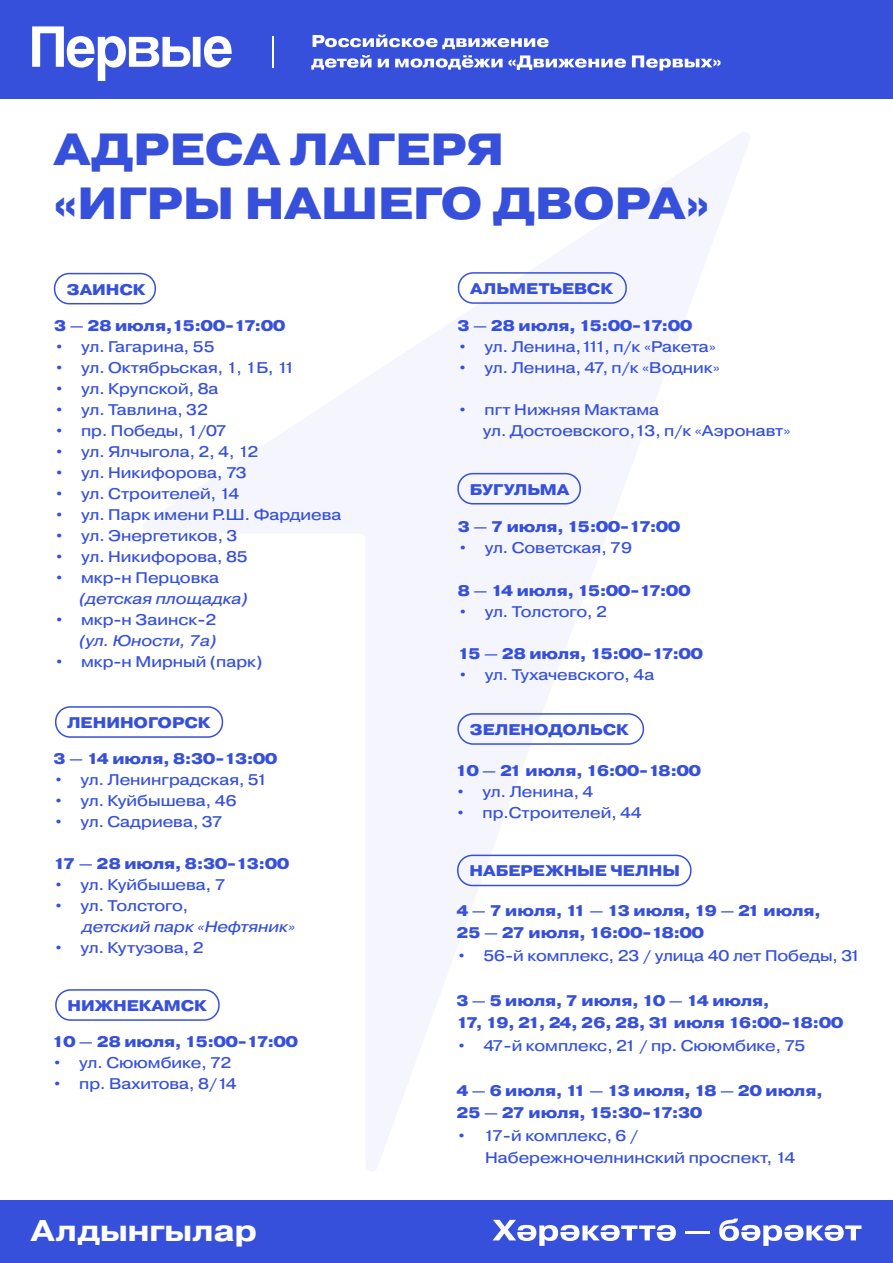
<style>
.page{position:relative;width:893px;height:1263px;background:#fff}
.page>*{position:absolute;margin:0;border:0;box-sizing:border-box;transform-origin:0 0}
.t1{font:800 45px/54px "Pragmatica Extended";color:#3650db}
.t2{font:700 30px "Pragmatica Extended";color:#fff}
.t3{font:15.45px/22.5px "Pragmatica Extended";color:#3650db}
.t4{font:800 15.45px/22.5px "Pragmatica Extended";color:#3650db}
.t5{font:italic 15.45px "Pragmatica Extended";color:#3650db}
.t6{font:15.45px "Pragmatica Extended";letter-spacing:-.02em;color:#3650db}
</style>
<div class="page">
<div style="left:0;top:0;width:893px;height:99px;background:#3650db"></div>
<div style="left:0;top:1200px;width:893px;height:63px;background:#3650db"></div>
<svg style="left:32px;top:26px;width:200px;height:55px"></svg>
<hr style="left:273px;top:36px;width:1px;height:32px;background:#fff">
<svg style="left:313px;top:35px;width:236px;height:14px"></svg>
<svg style="left:311px;top:55px;width:61px;height:15px"></svg>
<svg style="left:378px;top:59px;width:11px;height:8px"></svg>
<svg style="left:395px;top:55px;width:231px;height:15px"></svg>
<svg style="left:632px;top:55px;width:88px;height:16px"></svg>
<div style="left:54px;top:273px;width:102px;height:31px;border:2px solid #3650db;border-radius:15px"></div>
<div style="left:55px;top:706px;width:168px;height:32px;border:2px solid #3650db;border-radius:15px"></div>
<div style="left:457px;top:855px;width:235px;height:31px;border:2px solid #3650db;border-radius:15px"></div>
<div style="left:55px;top:989px;width:165px;height:32px;border:2px solid #3650db;border-radius:15px"></div>
<div style="left:458px;top:272px;width:169px;height:32px;border:2px solid #3650db;border-radius:15px"></div>
<div style="left:457px;top:473px;width:124px;height:31px;border:2px solid #3650db;border-radius:15px"></div>
<div style="left:457px;top:713px;width:187px;height:32px;border:2px solid #3650db;border-radius:15px"></div>
<svg style="left:492px;top:1220px;width:184px;height:26px"></svg>
<hr style="left:685px;top:1231px;width:25px;height:2px;background:#fff">
<svg style="left:719px;top:1218px;width:142px;height:28px"></svg>
<h1 class="t1" style="left:54px;top:123px;width:657px">АДРЕСА ЛАГЕРЯ<br>«ИГРЫ НАШЕГО ДВОРА»</h1>
<p class="t4" style="left:67px;top:278px;width:80px">ЗАИНСК</p>
<p class="t4" style="left:54px;top:314px;width:233px">3 — 28 июля,15:00-17:00</p>
<p class="t3" style="left:54px;top:335px;width:162px">• ул. Гагарина, 55</p>
<p class="t3" style="left:54px;top:356px;width:242px">• ул. Октябрьская, 1, 1Б, 11</p>
<p class="t3" style="left:54px;top:377px;width:166px">• ул. Крупской, 8а</p>
<p class="t3" style="left:54px;top:398px;width:155px">• ул. Тавлина, 32</p>
<p class="t3" style="left:54px;top:419px;width:174px">• пр. Победы, 1/07</p>
<p class="t3" style="left:54px;top:440px;width:206px">• ул. Ялчыгола, 2, 4, 12</p>
<p class="t3" style="left:54px;top:461px;width:194px">• ул. Никифорова, 73</p>
<p class="t3" style="left:54px;top:482px;width:187px">• ул. Строителей, 14</p>
<p class="t3" style="left:54px;top:503px;width:289px">• ул. Парк имени Р.Ш. Фардиева</p>
<p class="t3" style="left:54px;top:524px;width:185px">• ул. Энергетиков, 3</p>
<p class="t3" style="left:54px;top:545px;width:195px">• ул. Никифорова, 85</p>
<p class="t3" style="left:54px;top:566px;width:167px">• мкр-н Перцовка</p>
<p class="t5" style="left:79px;top:589px;width:170px">(детская площадка)</p>
<p class="t3" style="left:54px;top:608px;width:164px">• мкр-н Заинск-2</p>
<p class="t5" style="left:79px;top:631px;width:139px">(ул. Юности, 7а)</p>
<p class="t3" style="left:54px;top:650px;width:210px">• мкр-н Мирный (парк)</p>
<p class="t4" style="left:67px;top:711px;width:145px">ЛЕНИНОГОРСК</p>
<p class="t4" style="left:53px;top:748px;width:225px">3 — 14 июля, 8:30-13:00</p>
<p class="t3" style="left:53px;top:768px;width:216px">• ул. Ленинградская, 51</p>
<p class="t3" style="left:53px;top:789px;width:185px">• ул. Куйбышева, 46</p>
<p class="t3" style="left:53px;top:810px;width:171px">• ул. Садриева, 37</p>
<p class="t4" style="left:53px;top:853px;width:237px">17 — 28 июля, 8:30-13:00</p>
<p class="t3" style="left:53px;top:874px;width:174px">• ул. Куйбышева, 7</p>
<p class="t6" style="left:53px;top:896px;width:136px">• ул. Толстого,</p>
<p class="t5" style="left:82px;top:917px;width:215px">детский парк «Нефтяник»</p>
<p class="t3" style="left:53px;top:937px;width:152px">• ул. Кутузова, 2</p>
<p class="t4" style="left:68px;top:994px;width:141px">НИЖНЕКАМСК</p>
<p class="t4" style="left:52px;top:1030px;width:247px">10 — 28 июля, 15:00-17:00</p>
<p class="t3" style="left:52px;top:1051px;width:180px">• ул. Сююмбике, 72</p>
<p class="t3" style="left:52px;top:1072px;width:186px">• пр. Вахитова, 8/14</p>
<h2 class="t2" style="left:31px;top:1210px;width:228px">Алдынгылар</h2>
<p class="t4" style="left:470px;top:277px;width:144px">АЛЬМЕТЬЕВСК</p>
<p class="t4" style="left:458px;top:315px;width:236px">3 — 28 июля, 15:00-17:00</p>
<p class="t3" style="left:458px;top:336px;width:260px">• ул. Ленина,111, п/к «Ракета»</p>
<p class="t3" style="left:458px;top:357px;width:264px">• ул. Ленина, 47, п/к «Водник»</p>
<p class="t3" style="left:483px;top:400px;width:309px;line-height:21px;text-indent:-25px">• пгт Нижняя Мактама<br>ул. Достоевского,13, п/к «Аэронавт»</p>
<p class="t4" style="left:470px;top:478px;width:101px">БУГУЛЬМА</p>
<p class="t4" style="left:458px;top:516px;width:224px">3 — 7 июля, 15:00-17:00</p>
<p class="t3" style="left:458px;top:537px;width:176px">• ул. Советская, 79</p>
<p class="t4" style="left:458px;top:579px;width:234px">8 — 14 июля, 15:00-17:00</p>
<p class="t6" style="left:458px;top:602px;width:151px">• ул. Толстого, 2</p>
<p class="t4" style="left:458px;top:642px;width:247px">15 — 28 июля, 15:00-17:00</p>
<p class="t3" style="left:458px;top:663px;width:198px">• ул. Тухачевского, 4а</p>
<p class="t4" style="left:470px;top:718px;width:160px">ЗЕЛЕНОДОЛЬСК</p>
<p class="t4" style="left:456px;top:760px;width:247px">10 — 21 июля, 16:00-18:00</p>
<p class="t3" style="left:456px;top:780px;width:139px">• ул. Ленина, 4</p>
<p class="t3" style="left:456px;top:801px;width:188px">• пр.Строителей, 44</p>
<p class="t4" style="left:469px;top:860px;width:212px">НАБЕРЕЖНЫЕ ЧЕЛНЫ</p>
<p class="t4" style="left:456px;top:899px;width:366px">4 — 7 июля, 11 — 13 июля, 19 — 21 июля,<br>25 — 27 июля, 16:00-18:00</p>
<p class="t3" style="left:456px;top:944px;width:406px">• 56-й комплекс, 23 / улица 40 лет Победы, 31</p>
<p class="t4" style="left:456px;top:989px;width:388px">3 — 5 июля, 7 июля, 10 — 14 июля,<br>17, 19, 21, 24, 26, 28, 31 июля 16:00-18:00</p>
<p class="t3" style="left:456px;top:1034px;width:351px">• 47-й комплекс, 21 / пр. Сююмбике, 75</p>
<p class="t4" style="left:456px;top:1079px;width:368px">4 — 6 июля, 11 — 13 июля, 18 — 20 июля,<br>25 — 27 июля, 15:30-17:30</p>
<p class="t3" style="left:485px;top:1124px;width:312px;text-indent:-29px">• 17-й комплекс, 6 /<br>Набережночелнинский проспект, 14</p>
</div>
